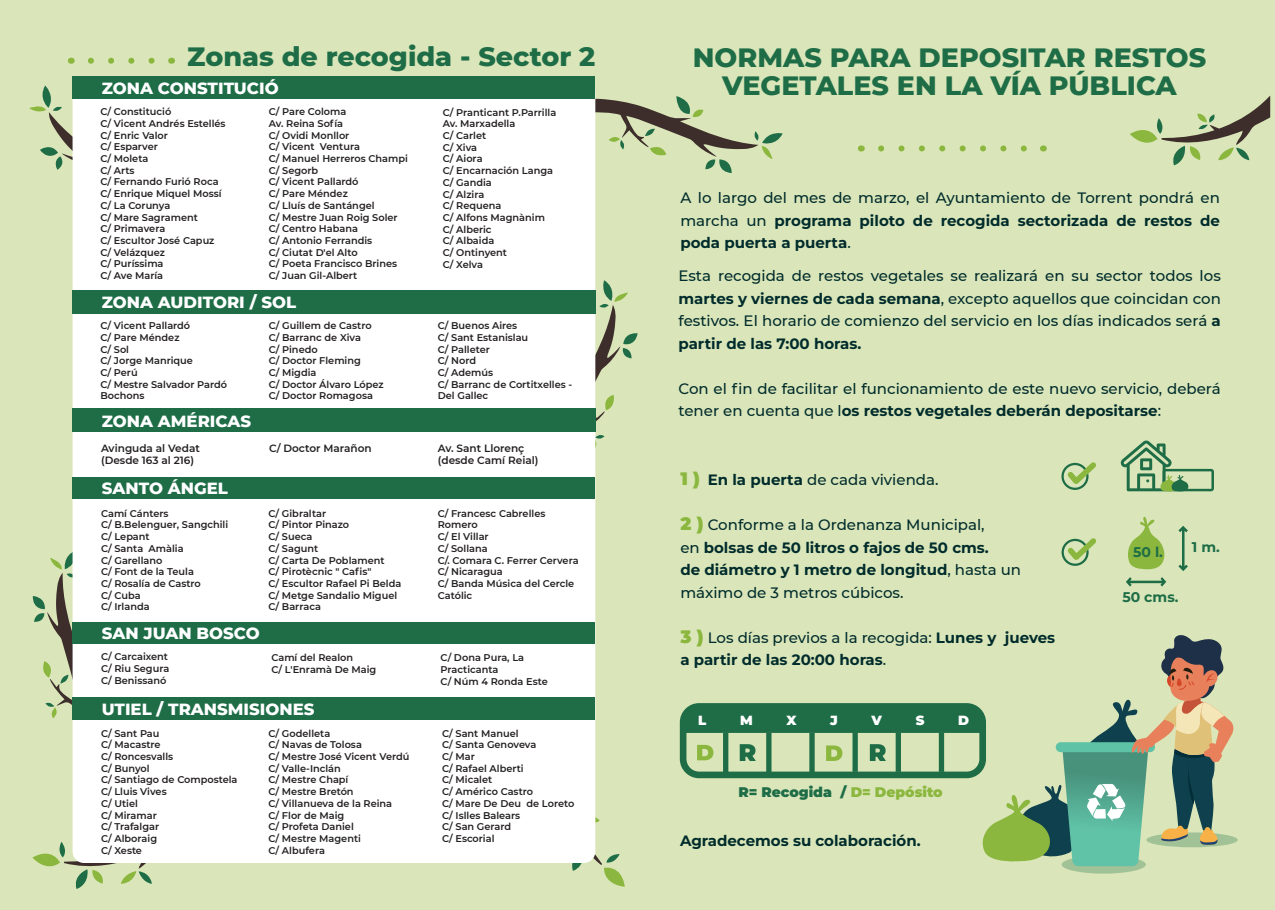
<style>
.page{position:relative;width:1275px;height:910px;background:#fff}
.page>*{position:absolute;margin:0;border:0;box-sizing:border-box;transform-origin:0 0}
.t1{font:800 27px/28.5px "Montserrat";color:#1e6d47;text-align:center}
.t2{font:800 16.5px "Montserrat";color:#fff}
.t3{font:500 15px/22.5px "Montserrat";color:#012c2c}
.t4{font:700 15px/22.5px "Montserrat";color:#012c2c}
.t5{font:700 14.1px "Montserrat";color:#1e6d47}
.t6{font:900 13.95px "Montserrat";color:#1e6d47}
.t7{font:900 13.35px "Montserrat";color:#fff}
.t8{font:600 10.5px/12.6px "Montserrat";color:#231f20}
.t9{font:600 9.75px/11.7px "Montserrat";color:#231f20}
.s1{font-weight:700}
.s2{font-weight:900;font-size:18px;color:#8bb73e}
.s3{font-weight:500}
.s4{color:#8bb73e}
</style>
<div class="page">
<div style="left:0;top:0;width:1275px;height:909px;background:#dae6b9"></div>
<svg style="left:32px;top:819px;width:141px;height:69px"></svg>
<svg style="left:531px;top:752px;width:94px;height:134px"></svg>
<svg style="left:595px;top:96px;width:188px;height:77px"></svg>
<svg style="left:595px;top:280px;width:43px;height:186px"></svg>
<svg style="left:33px;top:550px;width:40px;height:191px"></svg>
<svg style="left:29px;top:85px;width:44px;height:151px"></svg>
<svg style="left:1130px;top:96px;width:140px;height:69px"></svg>
<div style="left:73px;top:81px;width:522px;height:781px;background:#fff;border-radius:12px"></div>
<div style="left:73px;top:76px;width:522px;height:23px;background:#1e6d47"></div>
<div style="left:72px;top:408px;width:523px;height:24px;background:#1e6d47"></div>
<div style="left:72px;top:290px;width:523px;height:23px;background:#1e6d47"></div>
<div style="left:73px;top:477px;width:522px;height:21px;background:#1e6d47"></div>
<div style="left:73px;top:697px;width:522px;height:22px;background:#1e6d47"></div>
<div style="left:72px;top:622px;width:523px;height:21px;background:#1e6d47"></div>
<div style="left:1062px;top:855px;width:84px;height:18px;background:linear-gradient(to right,#a1c197,#a1c197);border-radius:50%"></div>
<svg style="left:1146px;top:832px;width:92px;height:15px"></svg>
<svg style="left:881px;top:145px;width:146px;height:6px"></svg>
<svg style="left:1120px;top:440px;width:94px;height:52px"></svg>
<svg style="left:1061px;top:462px;width:35px;height:28px"></svg>
<svg style="left:1061px;top:538px;width:36px;height:28px"></svg>
<svg style="left:1178px;top:526px;width:10px;height:45px"></svg>
<svg style="left:1126px;top:577px;width:40px;height:9px"></svg>
<svg style="left:1128px;top:516px;width:37px;height:54px"></svg>
<svg style="left:683px;top:635px;width:551px;height:231px"></svg>
<svg style="left:91px;top:58px;width:64px;height:6px"></svg>
<h1 class="t1" style="left:187px;top:41px;width:410px">Zonas de recogida - Sector 2</h1>
<h2 class="t2" style="left:102px;top:76px;width:178px">ZONA CONSTITUCIÓ</h2>
<p class="t9" style="left:100px;top:105px;width:127px">C/ Constitució<br>C/ Vicent Andrés Estellés<br>C/ Enric Valor<br>C/ Esparver<br>C/ Moleta<br>C/ Arts<br>C/ Fernando Furió Roca<br>C/ Enrique Miquel Mossí<br>C/ La Corunya<br>C/ Mare Sagrament<br>C/ Primavera<br>C/ Escultor José Capuz<br>C/ Velázquez<br>C/ Puríssima<br>C/ Ave María</p>
<p class="t9" style="left:269px;top:105px;width:141px">C/ Pare Coloma<br>Av. Reina Sofía<br>C/ Ovidi Monllor<br>C/ Vicent Ventura<br>C/ Manuel Herreros Champi<br>C/ Segorb<br>C/ Vicent Pallardó<br>C/ Pare Méndez<br>C/ Lluís de Santángel<br>C/ Mestre Juan Roig Soler<br>C/ Centro Habana<br>C/ Antonio Ferrandis<br>C/ Ciutat D'el Alto<br>C/ Poeta Francisco Brines<br>C/ Juan Gil-Albert</p>
<p class="t9" style="left:443px;top:106px;width:115px">C/ Pranticant P.Parrilla<br>Av. Marxadella<br>C/ Carlet<br>C/ Xiva<br>C/ Aiora<br>C/ Encarnación Langa<br>C/ Gandia<br>C/ Alzira<br>C/ Requena<br>C/ Alfons Magnànim<br>C/ Alberic<br>C/ Albaida<br>C/ Ontinyent<br>C/ Xelva</p>
<h2 class="t2" style="left:102px;top:290px;width:196px">ZONA AUDITORI / SOL</h2>
<p class="t9" style="left:100px;top:319px;width:128px">C/ Vicent Pallardó<br>C/ Pare Méndez<br>C/ Sol<br>C/ Jorge Manrique<br>C/ Perú<br>C/ Mestre Salvador Pardó<br>Bochons</p>
<h2 class="t2" style="left:102px;top:409px;width:151px">ZONA AMÉRICAS</h2>
<p class="t9" style="left:269px;top:319px;width:116px">C/ Guillem de Castro<br>C/ Barranc de Xiva<br>C/ Pinedo<br>C/ Doctor Fleming<br>C/ Migdia<br>C/ Doctor Álvaro López<br>C/ Doctor Romagosa</p>
<p class="t9" style="left:438px;top:319px;width:136px">C/ Buenos Aires<br>C/ Sant Estanislau<br>C/ Palleter<br>C/ Nord<br>C/ Ademús<br>C/ Barranc de Cortitxelles -<br>Del Gallec</p>
<p class="t8" style="left:101px;top:441px;width:100px">Avinguda al Vedat (Desde 163 al 216)</p>
<p class="t8" style="left:269px;top:441px;width:104px">C/ Doctor Marañon</p>
<h2 class="t2" style="left:102px;top:476px;width:128px">SANTO ÁNGEL</h2>
<p class="t9" style="left:101px;top:507px;width:129px">Camí Cánters<br>C/ B.Belenguer, Sangchili<br>C/ Lepant<br>C/ Santa Amàlia<br>C/ Garellano<br>C/ Font de la Teula<br>C/ Rosalía de Castro<br>C/ Cuba<br>C/ Irlanda</p>
<p class="t9" style="left:269px;top:507px;width:134px">C/ Gibraltar<br>C/ Pintor Pinazo<br>C/ Sueca<br>C/ Sagunt<br>C/ Carta De Poblament<br>C/ Pirotècnic " Cafis"<br>C/ Escultor Rafael Pi Belda<br>C/ Metge Sandalio Miguel<br>C/ Barraca</p>
<h2 class="t2" style="left:102px;top:621px;width:159px">SAN JUAN BOSCO</h2>
<p class="t8" style="left:438px;top:441px;width:102px">Av. Sant Llorenç (desde Camí Reial)</p>
<p class="t9" style="left:438px;top:507px;width:142px">C/ Francesc Cabrelles<br>Romero<br>C/ El Villar<br>C/ Sollana<br>C/. Comara C. Ferrer Cervera<br>C/ Nicaragua<br>C/ Banda Música del Cercle<br>Católic</p>
<p class="t9" style="left:101px;top:650px;width:70px">C/ Carcaixent<br>C/ Riu Segura<br>C/ Benissanó</p>
<p class="t9" style="left:271px;top:651px;width:107px">Camí del Realon<br>C/ L'Enramà De Maig</p>
<p class="t9" style="left:441px;top:651px;width:109px">C/ Dona Pura, La<br>Practicanta<br>C/ Núm 4 Ronda Este</p>
<h2 class="t2" style="left:102px;top:697px;width:214px">UTIEL / TRANSMISIONES</h2>
<p class="t9" style="left:101px;top:726px;width:138px">C/ Sant Pau<br>C/ Macastre<br>C/ Roncesvalls<br>C/ Bunyol<br>C/ Santiago de Compostela<br>C/ Lluis Vives<br>C/ Utiel<br>C/ Miramar<br>C/ Trafalgar<br>C/ Alboraig<br>C/ Xeste</p>
<p class="t9" style="left:269px;top:726px;width:142px">C/ Godelleta<br>C/ Navas de Tolosa<br>C/ Mestre José Vicent Verdú<br>C/ Valle-Inclán<br>C/ Mestre Chapí<br>C/ Mestre Bretón<br>C/ Villanueva de la Reina<br>C/ Flor de Maig<br>C/ Profeta Daniel<br>C/ Mestre Magenti<br>C/ Albufera</p>
<p class="t9" style="left:442px;top:726px;width:134px">C/ Sant Manuel<br>C/ Santa Genoveva<br>C/ Mar<br>C/ Rafael Alberti<br>C/ Micalet<br>C/ Américo Castro<br>C/ Mare De Deu de Loreto<br>C/ Islles Balears<br>C/ San Gerard<br>C/ Escorial</p>
<h1 class="t1" style="left:693px;top:41px;width:515px">NORMAS PARA DEPOSITAR RESTOS<br>VEGETALES EN LA VÍA PÚBLICA</h1>
<h3 class="t3" style="left:680px;top:186px;width:541px;text-align:justify">A lo largo del mes de marzo, el Ayuntamiento de Torrent pondrá en marcha un <span class="s1">programa piloto de recogida sectorizada de restos de poda puerta a puerta</span>.</h3>
<h3 class="t3" style="left:678px;top:264px;width:544px;text-align:justify">Esta recogida de restos vegetales se realizará en su sector todos los <span class="s1">martes y viernes de cada semana</span>, excepto aquellos que coincidan con festivos. El horario de comienzo del servicio en los días indicados será <span class="s1">a partir de las 7:00 horas.</span></h3>
<h3 class="t3" style="left:678px;top:376px;width:544px">Con el fin de facilitar el funcionamiento de este nuevo servicio, deberá tener en cuenta que l<span class="s1">os restos vegetales deberán depositarse</span>:</h3>
<h3 class="t3" style="left:680px;top:468px;width:260px"><span class="s2">1 )</span> <span class="s1">En la puerta</span> de cada vivienda.</h3>
<h3 class="t3" style="left:680px;top:513px;width:342px"><span class="s2">2 )</span> Conforme a la Ordenanza Municipal,<br>en <span class="s1">bolsas de 50 litros o fajos de 50 cms.<br>de diámetro y 1 metro de longitud</span>, hasta un máximo de 3 metros cúbicos.</h3>
<h3 class="t4" style="left:680px;top:626px;width:376px"><span class="s2">3 )</span> <span class="s3">Los días previos a la recogida:</span> Lunes y jueves a partir de las 20:00 horas<span class="s3">.</span></h3>
<h3 class="t7" style="left:698px;top:711px;width:10px">L</h3>
<h3 class="t7" style="left:740px;top:711px;width:14px">M</h3>
<h3 class="t7" style="left:786px;top:711px;width:12px">X</h3>
<h3 class="t7" style="left:830px;top:711px;width:9px">J</h3>
<h3 class="t7" style="left:872px;top:711px;width:12px">V</h3>
<h3 class="t7" style="left:916px;top:711px;width:10px">S</h3>
<h3 class="t7" style="left:958px;top:711px;width:12px">D</h3>
<h3 class="t6" style="left:738px;top:782px;width:206px">R= Recogida / <span class="s4">D= Depósito</span></h3>
<h3 class="t4" style="left:680px;top:829px;width:242px">Agradecemos su colaboración.</h3>
<h3 class="t5" style="left:1133px;top:542px;width:31px">50 l.</h3>
<h3 class="t5" style="left:1122px;top:587px;width:58px">50 cms.</h3>
<h3 class="t5" style="left:1192px;top:537px;width:29px">1 m.</h3>
</div>
